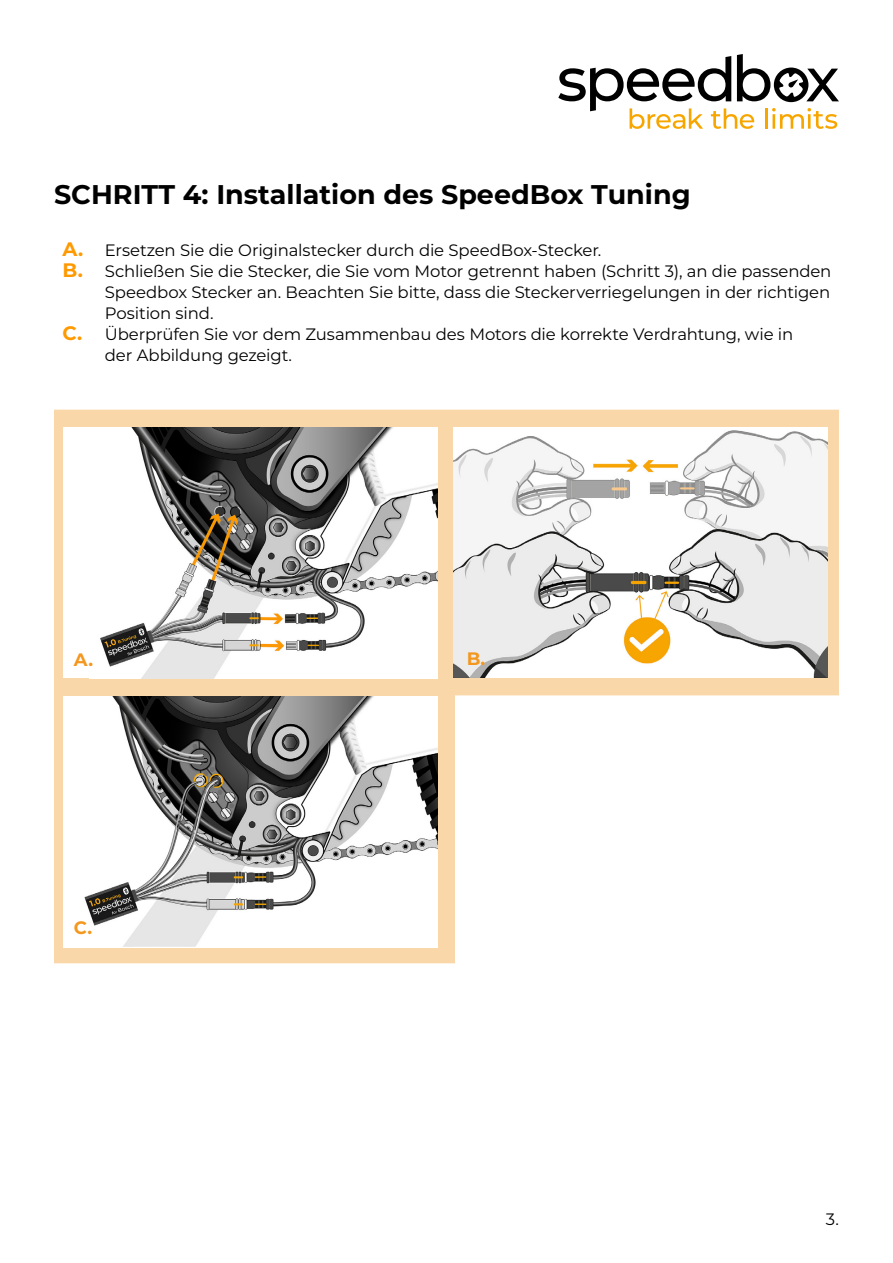
<style>
.page{position:relative;width:893px;height:1263px;background:#fff}
.page>*{position:absolute;margin:0;border:0;box-sizing:border-box;transform-origin:0 0}
.t1{font:700 27px "Montserrat";color:#000}
.t2{font:700 18px "Montserrat";color:#f4971e}
.t3{font:16.5px/21px "Montserrat";letter-spacing:-.01em;color:#000;text-align:justify}
.s1{font-weight:700;font-size:19.5px;color:#f90}
</style>
<div class="page">
<svg style="left:558px;top:54px;width:281px;height:75px"></svg>
<svg style="left:54px;top:410px;width:785px;height:553px"></svg>
<div style="left:64px;top:427px;width:374px;height:251px;background:#fff"></div>
<img style="left:100px;top:428px;width:338px;height:250px">
<img style="left:454px;top:427px;width:374px;height:251px">
<img style="left:70px;top:696px;width:368px;height:251px">
<p class="t1" style="left:54px;top:175px;width:638px">SCHRITT 4: Installation des SpeedBox Tuning</p>
<p class="t3" style="left:62px;top:239px;width:541px"><span class="s1">A.</span> Ersetzen Sie die Originalstecker durch die SpeedBox-Stecker.</p>
<p class="t3" style="left:105px;top:260px;width:728px;text-indent:-43px"><span class="s1">B.</span> Schließen Sie die Stecker, die Sie vom Motor getrennt haben (Schritt 3), an die passenden Speedbox Stecker an. Beachten Sie bitte, dass die Steckerverriegelungen in der richtigen Position sind.</p>
<p class="t3" style="left:105px;top:323px;width:690px;text-indent:-43px"><span class="s1">C.</span> Überprüfen Sie vor dem Zusammenbau des Motors die korrekte Verdrahtung, wie in der Abbildung gezeigt.</p>
<p class="t2" style="left:74px;top:647px;width:21px">A.</p>
<p class="t2" style="left:74px;top:914px;width:20px">C.</p>
<p class="t2" style="left:467px;top:646px;width:20px">B.</p>
<p class="t3" style="left:826px;top:1208px;width:15px">3.</p>
</div>
